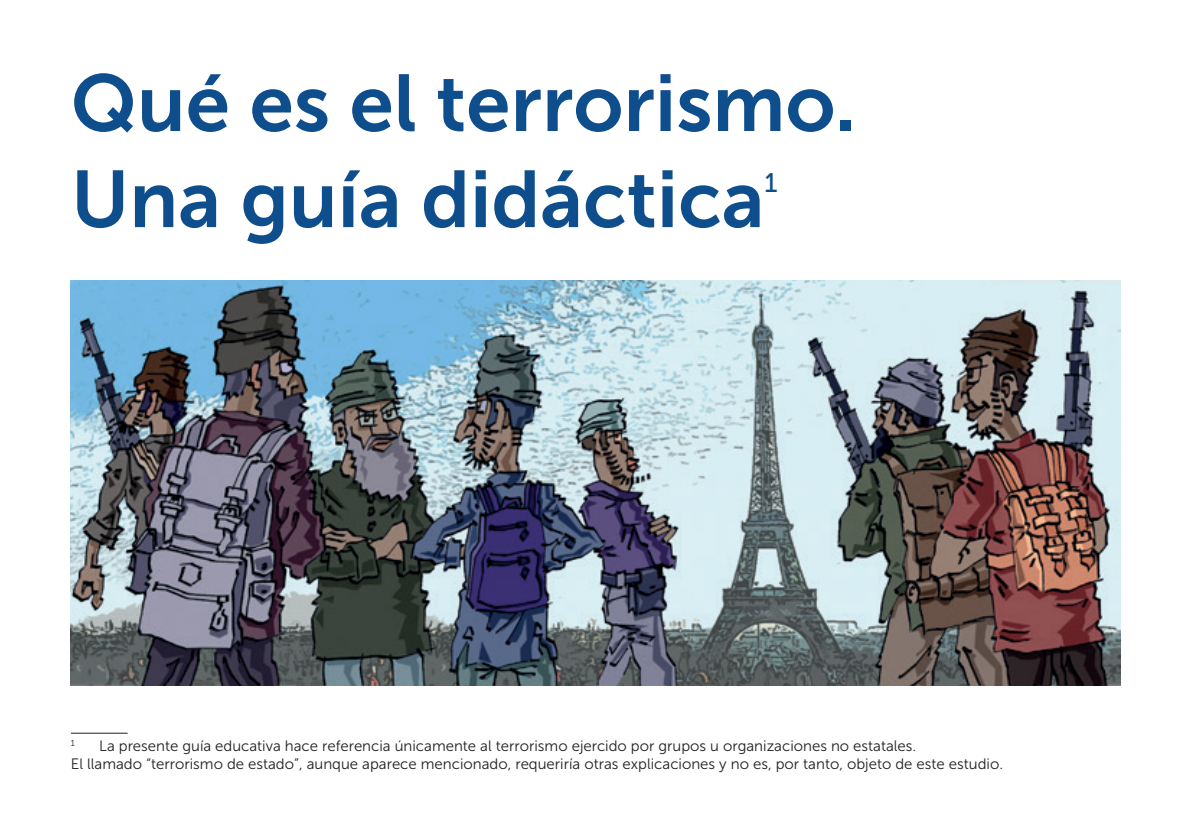
<style>
.page{position:relative;width:1191px;height:840px;background:#fff}
.page>*{position:absolute;margin:0;border:0;box-sizing:border-box;transform-origin:0 0}
.TÍTULO{font:80px/96px "Museo Sans 700";color:#0f4e8c}
.TÍTULO-2{font:26.8px "Museo Sans 500";color:#0f4e8c}
.NOTA{font:15px/18px "Museo Sans 300";color:#231f20}
.NOTA-2{font:8.8px "Museo Sans 300";color:#231f20}
</style>
<div class="page">
<hr style="left:71px;top:732px;width:57px;height:1px;background:#231f20">
<img style="left:71px;top:280px;width:1049px;height:404px">
<p class="TÍTULO" style="left:71px;top:55px;width:786px">Qué es el terrorismo.<br>Una guía didáctica</p>
<p class="TÍTULO-2" style="left:764px;top:168px;width:15px">1</p>
<p class="NOTA-2" style="left:71px;top:738px;width:6px">1</p>
<p class="NOTA" style="left:71px;top:736px;width:933px;text-indent:28px">La presente guía educativa hace referencia únicamente al terrorismo ejercido por grupos u organizaciones no estatales.<br>El llamado “terrorismo de estado”, aunque aparece mencionado, requeriría otras explicaciones y no es, por tanto, objeto de este estudio.</p>
</div>
